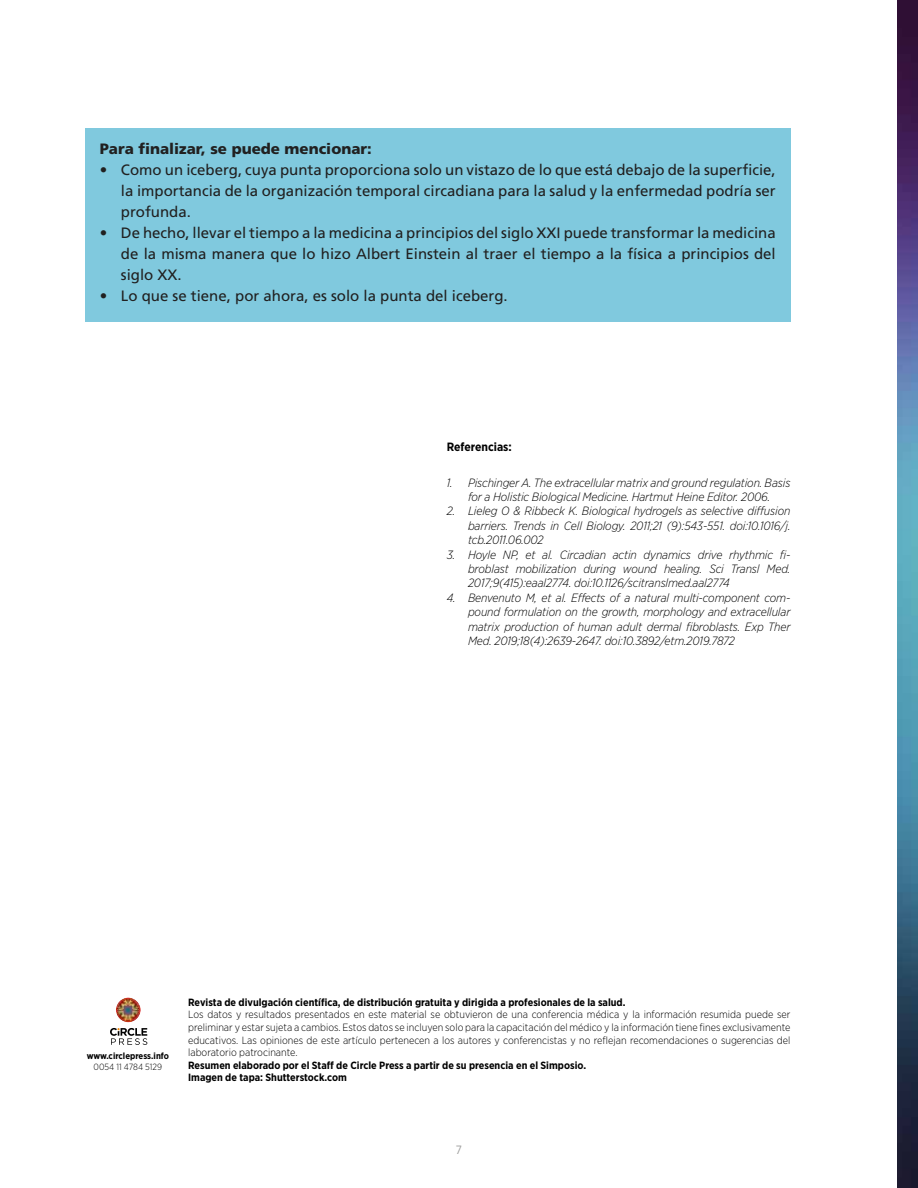
<style>
.page{position:relative;width:918px;height:1188px;background:#fff}
.page>*{position:absolute;margin:0;border:0;box-sizing:border-box;transform-origin:0 0}
.t1{font:15px/21px "Frutiger LT Std";color:#212020;text-align:justify}
.t2{font:900 15px "Frutiger LT Std";color:#212020}
.t3{font:italic 300 12px/14.4px "Gotham Narrow";letter-spacing:-.01em;color:#000;text-align:justify}
.t4{font:700 12px "Gotham Narrow";color:#000}
.t5{font:12px "Gotham Narrow";color:#9d9d9c}
.t6{font:300 10.5px/12.6px "Gotham Narrow";color:#000;text-align:justify}
.t7{font:700 10.5px/12.6px "Gotham Narrow";color:#000}
.t8{font:700 9px "Gotham Narrow";color:#000}
.t9{font:300 9px "Gotham Narrow";color:#000}
</style>
<div class="page">
<img style="left:897px;top:0;width:21px;height:1188px">
<div style="left:85px;top:128px;width:705px;height:194px;background:#80c9de"></div>
<img style="left:116px;top:997px;width:25px;height:25px">
<svg style="left:110px;top:1028px;width:37px;height:17px"></svg>
<p class="t2" style="left:100px;top:140px;width:274px">Para finalizar, se puede mencionar:</p>
<p class="t1" style="left:121px;top:160px;width:656px;text-indent:-21px">• Como un iceberg, cuya punta proporciona solo un vistazo de lo que está debajo de la superficie, la importancia de la organización temporal circadiana para la salud y la enfermedad podría ser profunda.</p>
<p class="t1" style="left:121px;top:223px;width:656px;text-indent:-21px">• De hecho, llevar el tiempo a la medicina a principios del siglo XXI puede transformar la medicina de la misma manera que lo hizo Albert Einstein al traer el tiempo a la física a principios del siglo XX.</p>
<p class="t1" style="left:100px;top:286px;width:410px">• Lo que se tiene, por ahora, es solo la punta del iceberg.</p>
<p class="t4" style="left:447px;top:439px;width:67px">Referencias:</p>
<p class="t3" style="left:447px;top:475px;width:345px;text-align:center">1. Pischinger A. The extracellular matrix and ground regulation. Basis for a Holistic Biological Medicine. Hartmut Heine Editor. 2006.</p>
<p class="t3" style="left:468px;top:504px;width:324px;text-indent:-21px">2. Lieleg O &amp; Ribbeck K. Biological hydrogels as selective diffusion barriers. Trends in Cell Biology. 2011;21 (9):543-551. doi:10.1016/j. tcb.2011.06.002</p>
<p class="t3" style="left:468px;top:547px;width:324px;text-indent:-21px">3. Hoyle NP, et al. Circadian actin dynamics drive rhythmic fi&shy;broblast mobilization during wound healing. Sci Transl Med.<br>2017;9(415):eaal2774. doi:10.1126/scitranslmed.aal2774</p>
<p class="t3" style="left:468px;top:590px;width:324px;text-indent:-21px">4. Benvenuto M, et al. Effects of a natural multi-component com&shy;pound formulation on the growth, morphology and extracellular matrix production of human adult dermal fibroblasts. Exp Ther Med. 2019;18(4):2639-2647. doi:10.3892/etm.2019.7872</p>
<p class="t8" style="left:87px;top:1050px;width:84px">www.circlepress.info</p>
<p class="t9" style="left:94px;top:1061px;width:70px">0054 11 4784 5129</p>
<p class="t7" style="left:188px;top:996px;width:439px">Revista de divulgación científica, de distribución gratuita y dirigida a profesionales de la salud.</p>
<p class="t6" style="left:188px;top:1008px;width:604px">Los datos y resultados presentados en este material se obtuvieron de una conferencia médica y la información resumida puede ser preliminar y estar sujeta a cambios. Estos datos se incluyen solo para la capacitación del médico y la información tiene fines exclusivamente educativos. Las opiniones de este artículo pertenecen a los autores y conferencistas y no reflejan recomendaciones o sugerencias del laboratorio patrocinante.</p>
<p class="t7" style="left:188px;top:1059px;width:400px">Resumen elaborado por el Staff de Circle Press a partir de su presencia en el Simposio.<br>Imagen de tapa: Shutterstock.com</p>
<p class="t5" style="left:456px;top:1142px;width:8px">7</p>
</div>
